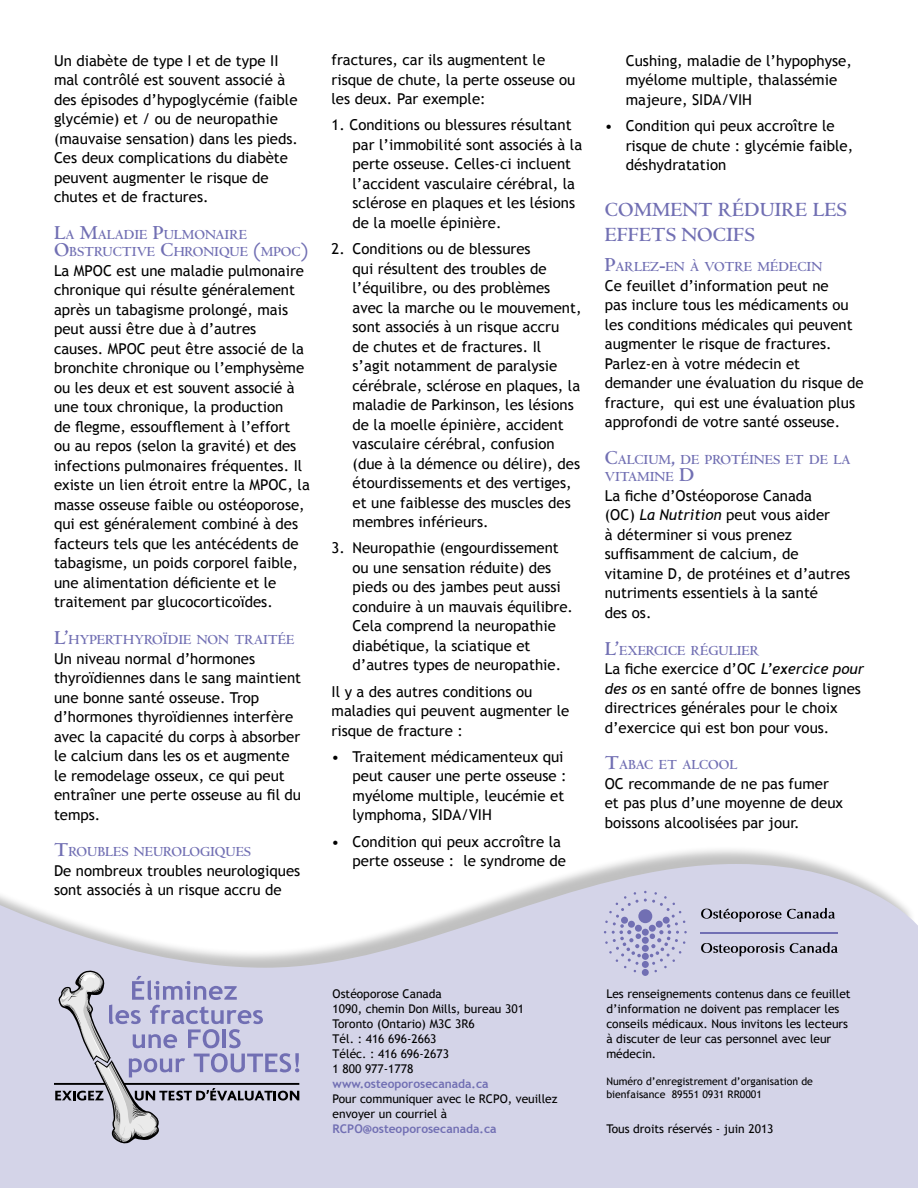
<style>
.page{position:relative;width:918px;height:1188px;background:#fff}
.page>*{position:absolute;margin:0;border:0;box-sizing:border-box;transform-origin:0 0}
.t1{font:700 21px/25.2px "Centaur";color:#716fb3}
.t2{font:15px/19.5px "Trebuchet MS";color:#000}
.t3{font:700 14.4px/17.2px "Centaur";color:#716fb3}
.t4{font:12px/15px "Trebuchet MS";color:#000}
.t5{font:700 12px "Trebuchet MS";color:#716fb3}
.t6{font:10.5px/13.5px "Trebuchet MS";color:#000}
.s1{font-size:20.7px}
.s2{font-style:italic}
</style>
<div class="page">
<div style="left:0;top:845px;width:916px;height:343px;background:#000;opacity:.25"></div>
<svg style="left:0;top:864px;width:918px;height:324px;fill:#d4d4e8"></svg>
<hr style="left:54px;top:1083px;width:51px;height:2px;background:#000">
<svg style="left:55px;top:971px;width:244px;height:172px"></svg>
<div style="left:642px;top:969px;width:7px;height:7px;background:#716fb3;border-radius:50%"></div>
<svg style="left:604px;top:891px;width:83px;height:81px"></svg>
<div style="left:638px;top:909px;width:14px;height:14px;background:#716fb3;border-radius:50%"></div>
<hr style="left:701px;top:932px;width:137px;height:1px;background:#716fb3">
<svg style="left:701px;top:943px;width:83px;height:13px"></svg>
<svg style="left:790px;top:942px;width:48px;height:11px"></svg>
<svg style="left:701px;top:908px;width:134px;height:14px"></svg>
<p class="t2" style="left:54px;top:51px;width:246px">Un diabète de type I et de type II mal contrôlé est souvent associé à des épisodes d’hypoglycémie (faible glycémie) et / ou de neuropathie (mauvaise sensation) dans les pieds.<br>Ces deux complications du diabète peuvent augmenter le risque de chutes et de fractures.</p>
<p class="t3" style="left:54px;top:228px;width:256px"><span class="s1">L</span>A <span class="s1">M</span>ALADIE <span class="s1">P</span>ULMONAIRE<br><span class="s1">O</span>BSTRUCTIVE <span class="s1">C</span>HRONIQUE <span class="s1">(</span>MPOC<span class="s1">)</span></p>
<p class="t2" style="left:54px;top:262px;width:257px">La MPOC est une maladie pulmonaire chronique qui résulte généralement après un tabagisme prolongé, mais peut aussi être due à d’autres<br>causes. MPOC peut être associé de la bronchite chronique ou l’emphysème ou les deux et est souvent associé à une toux chronique, la production<br>de flegme, essoufflement à l’effort ou au repos (selon la gravité) et des infections pulmonaires fréquentes. Il existe un lien étroit entre la MPOC, la masse osseuse faible ou ostéoporose, qui est généralement combiné à des facteurs tels que les antécédents de tabagisme, un poids corporel faible, une alimentation déficiente et le traitement par glucocorticoïdes.</p>
<p class="t3" style="left:54px;top:633px;width:242px"><span class="s1">L’</span>HYPERTHYROÏDIE NON TRAITÉE</p>
<p class="t2" style="left:54px;top:650px;width:249px">Un niveau normal d’hormones thyroïdiennes dans le sang maintient une bonne santé osseuse. Trop d’hormones thyroïdiennes interfère avec la capacité du corps à absorber le calcium dans les os et augmente le remodelage osseux, ce qui peut entraîner une perte osseuse au fil du temps.</p>
<p class="t3" style="left:54px;top:845px;width:199px"><span class="s1">T</span>ROUBLES NEUROLOGIQUES</p>
<p class="t2" style="left:54px;top:862px;width:248px">De nombreux troubles neurologiques sont associés à un risque accru de</p>
<p class="t2" style="left:332px;top:51px;width:245px">fractures, car ils augmentent le risque de chute, la perte osseuse ou les deux. Par exemple:</p>
<p class="t2" style="left:353px;top:116px;width:231px;text-indent:-21px">1. Conditions ou blessures résultant par l’immobilité sont associés à la perte osseuse. Celles-ci incluent l’accident vasculaire cérébral, la sclérose en plaques et les lésions de la moelle épinière.</p>
<p class="t2" style="left:353px;top:240px;width:230px;text-indent:-21px">2. Conditions ou de blessures<br>qui résultent des troubles de l’équilibre, ou des problèmes avec la marche ou le mouvement, sont associés à un risque accru<br>de chutes et de fractures. Il s’agit notamment de paralysie cérébrale, sclérose en plaques, la maladie de Parkinson, les lésions de la moelle épinière, accident vasculaire cérébral, confusion (due à la démence ou délire), des étourdissements et des vertiges, et une faiblesse des muscles des membres inférieurs.</p>
<p class="t2" style="left:353px;top:539px;width:222px;text-indent:-21px">3. Neuropathie (engourdissement ou une sensation réduite) des pieds ou des jambes peut aussi conduire à un mauvais équilibre.<br>Cela comprend la neuropathie diabétique, la sciatique et d’autres types de neuropathie.</p>
<p class="t2" style="left:332px;top:683px;width:239px">Il y a des autres conditions ou maladies qui peuvent augmenter le risque de fracture :</p>
<p class="t2" style="left:353px;top:747px;width:216px;text-indent:-21px">• Traitement médicamenteux qui peut causer une perte osseuse : myélome multiple, leucémie et lymphoma, SIDA/VIH</p>
<p class="t2" style="left:353px;top:832px;width:215px;text-indent:-21px">• Condition qui peux accroître la perte osseuse : le syndrome de</p>
<p class="t2" style="left:626px;top:52px;width:228px">Cushing, maladie de l’hypophyse, myélome multiple, thalassémie majeure, SIDA/VIH</p>
<p class="t2" style="left:626px;top:116px;width:229px;text-indent:-21px">• Condition qui peux accroître le risque de chute : glycémie faible, déshydratation</p>
<h1 class="t1" style="left:605px;top:196px;width:243px">COMMENT RÉDUIRE LES<br>EFFETS NOCIFS</h1>
<p class="t3" style="left:605px;top:260px;width:219px"><span class="s1">P</span>ARLEZ<span class="s1">-</span>EN À VOTRE MÉDECIN</p>
<p class="t2" style="left:605px;top:277px;width:260px">Ce feuillet d’information peut ne<br>pas inclure tous les médicaments ou les conditions médicales qui peuvent augmenter le risque de fractures.<br>Parlez-en à votre médecin et demander une évaluation du risque de fracture, qui est une évaluation plus approfondi de votre santé osseuse.</p>
<p class="t3" style="left:605px;top:453px;width:247px"><span class="s1">C</span>ALCIUM<span class="s1">,</span> DE PROTÉINES ET DE LA<br>VITAMINE <span class="s1">D</span></p>
<p class="t2" style="left:605px;top:486px;width:247px">La fiche d’Ostéoporose Canada<br>(OC) <span class="s2">La Nutrition</span> peut vous aider<br>à déterminer si vous prenez suffisamment de calcium, de vitamine D, de protéines et d’autres nutriments essentiels à la santé<br>des os.</p>
<p class="t3" style="left:605px;top:643px;width:156px"><span class="s1">L’</span>EXERCICE RÉGULIER</p>
<p class="t2" style="left:605px;top:659px;width:261px">La fiche exercice d’OC <span class="s2">L’exercice pour des os</span> en santé offre de bonnes lignes directrices générales pour le choix d’exercice qui est bon pour vous.</p>
<p class="t3" style="left:605px;top:758px;width:134px"><span class="s1">T</span>ABAC ET ALCOOL</p>
<p class="t2" style="left:605px;top:775px;width:240px">OC recommande de ne pas fumer et pas plus d’une moyenne de deux boissons alcoolisées par jour.</p>
<p class="t4" style="left:333px;top:987px;width:193px">Ostéoporose Canada<br>1090, chemin Don Mills, bureau 301<br>Toronto (Ontario) M3C 3R6<br>Tél. : 416 696-2663<br>Téléc. : 416 696-2673<br>1 800 977-1778</p>
<p class="t5" style="left:333px;top:1079px;width:157px">www.osteoporosecanada.ca</p>
<p class="t4" style="left:333px;top:1092px;width:226px">Pour communiquer avec le RCPO, veuillez envoyer un courriel à</p>
<p class="t5" style="left:333px;top:1124px;width:165px">RCPO@osteoporosecanada.ca</p>
<p class="t4" style="left:606px;top:987px;width:246px">Les renseignements contenus dans ce feuillet d’information ne doivent pas remplacer les conseils médicaux. Nous invitons les lecteurs à discuter de leur cas personnel avec leur médecin.</p>
<p class="t6" style="left:606px;top:1075px;width:208px">Numéro d’enregistrement d’organisation de bienfaisance 89551 0931 RR0001</p>
<p class="t4" style="left:606px;top:1122px;width:169px">Tous droits réservés - juin 2013</p>
</div>
